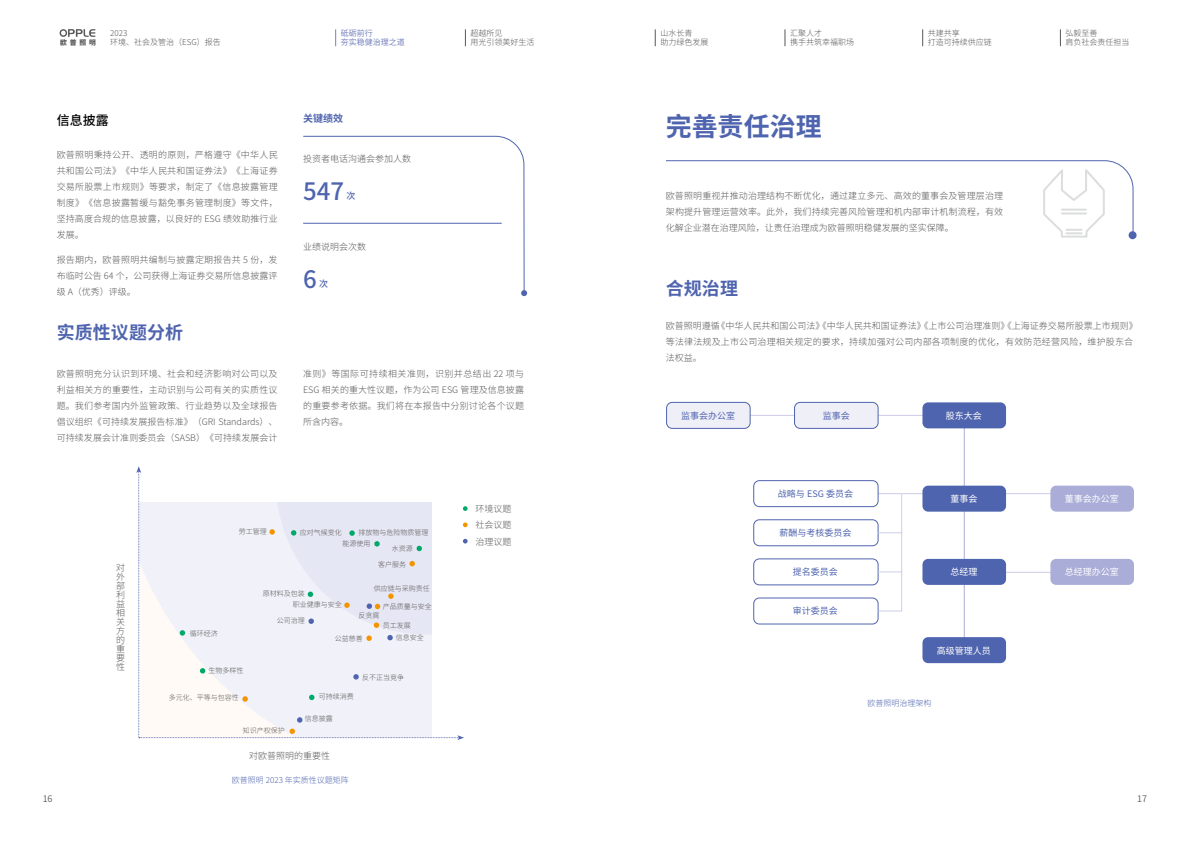
<style>
.page{position:relative;width:1190px;height:841px;background:#fff}
.page>*{position:absolute;margin:0;border:0;box-sizing:border-box;transform-origin:0 0}
.t1{font:700 26px "Source Han Sans CN";color:#4f64ae}
.t2{font:500 24px "Source Han Sans CN";color:#4f64ae}
.t3{font:700 18px "Source Han Sans CN";letter-spacing:.005em;color:#4f64ae}
.t4{font:500 13px "Source Han Sans CN";color:#000}
.t5{font:700 10px "Source Han Sans CN";color:#4f64ae}
.t6{font:300 9px/16px "Source Han Sans CN";letter-spacing:.01em;color:#595757;text-align:justify}
.t7{font:9px "Source Han Sans CN";color:#4f64ae}
.t8{font:9px "Source Han Sans CN";color:#fff}
.t9{font:9px "Source Han Sans SC";color:#595757}
.t10{font:500 9px "Source Han Sans CN";color:#4f64ae}
.t11{font:300 8px/9.6px "Source Han Sans SC";color:#595757}
.t12{font:300 8px "Source Han Sans CN";color:#4f64ae}
.t13{font:8px/9.6px "Source Han Sans SC";color:#7580bd}
.t14{font:300 7px/12.5px "Source Han Sans CN";color:#595757}
.t15{font:800 6.8px "Source Han Sans SC";color:#595757}
</style>
<div class="page">
<svg style="left:785px;top:29px;width:1px;height:17px"></svg>
<svg style="left:922px;top:29px;width:1px;height:17px"></svg>
<svg style="left:1060px;top:29px;width:1px;height:17px"></svg>
<svg style="left:655px;top:29px;width:1px;height:17px"></svg>
<svg style="left:60px;top:29px;width:35px;height:8px"></svg>
<hr style="left:988px;top:572px;width:94px;height:1px;background:#cdcee8">
<hr style="left:737px;top:415px;width:261px;height:1px;background:#cdcee8">
<svg style="left:303px;top:29px;width:222px;height:261px"></svg>
<svg style="left:521px;top:290px;width:6px;height:6px"></svg>
<svg style="left:136px;top:466px;width:332px;height:274px"></svg>
<svg style="left:1129px;top:231px;width:8px;height:8px"></svg>
<svg style="left:666px;top:160px;width:468px;height:79px"></svg>
<hr style="left:303px;top:223px;width:199px;height:1px;background:#4f64ae">
<hr style="left:964px;top:415px;width:1px;height:240px;background:#aaadd7">
<hr style="left:878px;top:493px;width:204px;height:1px;background:#cdcee8">
<div style="left:922px;top:486px;width:84px;height:26px;background:#4f64ae;border-radius:6px"></div>
<div style="left:922px;top:559px;width:84px;height:26px;background:#4f64ae;border-radius:6px"></div>
<div style="left:1050px;top:559px;width:84px;height:26px;background:#aaadd7;border-radius:6px"></div>
<div style="left:1050px;top:486px;width:84px;height:26px;background:#aaadd7;border-radius:6px"></div>
<div style="left:922px;top:637px;width:84px;height:26px;background:#4f64ae;border-radius:6px"></div>
<div style="left:922px;top:402px;width:84px;height:26px;background:#4f64ae;border-radius:6px"></div>
<div style="left:795px;top:402px;width:83px;height:26px;background:#efeff8;border-radius:6px"></div>
<div style="left:794px;top:402px;width:84px;height:27px;border:1px solid #4f64ae;border-radius:6px"></div>
<div style="left:667px;top:402px;width:83px;height:26px;background:#efeff8;border-radius:6px"></div>
<div style="left:666px;top:402px;width:84px;height:27px;border:1px solid #4f64ae;border-radius:6px"></div>
<div style="left:753px;top:480px;width:125px;height:27px;border:1px solid #4f64ae;border-radius:6px"></div>
<div style="left:753px;top:559px;width:125px;height:26px;border:1px solid #4f64ae;border-radius:6px"></div>
<div style="left:753px;top:520px;width:125px;height:26px;border:1px solid #4f64ae;border-radius:6px"></div>
<div style="left:753px;top:598px;width:125px;height:26px;border:1px solid #4f64ae;border-radius:6px"></div>
<svg style="left:878px;top:493px;width:24px;height:119px"></svg>
<p class="t15" style="left:60px;top:39px;width:37px">欧普照明</p>
<p class="t11" style="left:110px;top:28px;width:112px">2023<br>环境、社会及管治（ESG）报告</p>
<p class="t13" style="left:341px;top:28px;width:65px">砥砺前行<br>夯实稳健治理之道</p>
<p class="t11" style="left:471px;top:28px;width:65px">超越所见<br>用光引领美好生活</p>
<p class="t11" style="left:790px;top:28px;width:65px">汇聚人才<br>携手共筑幸福职场</p>
<p class="t11" style="left:928px;top:28px;width:65px">共建共享<br>打造可持续供应链</p>
<p class="t11" style="left:1066px;top:28px;width:65px">弘毅至善<br>肩负社会责任担当</p>
<p class="t11" style="left:660px;top:28px;width:49px">山水长青<br>助力绿色发展</p>
<h3 class="t4" style="left:57px;top:113px;width:53px">信息披露</h3>
<p class="t6" style="left:57px;top:147px;width:223px">欧普照明秉持公开、透明的原则，严格遵守《中华人民共和国公司法》《中华人民共和国证券法》《上海证券交易所股票上市规则》等要求，制定了《信息披露管理制度》《信息披露暂缓与豁免事务管理制度》等文件，坚持高度合规的信息披露，以良好的 ESG 绩效助推行业发展。</p>
<p class="t6" style="left:57px;top:251px;width:222px">报告期内，欧普照明共编制与披露定期报告共 5 份，发布临时公告 64 个，公司获得上海证券交易所信息披露评级 A（优秀）评级。</p>
<h3 class="t3" style="left:57px;top:322px;width:128px">实质性议题分析</h3>
<p class="t5" style="left:303px;top:113px;width:41px">关键绩效</p>
<p class="t6" style="left:303px;top:151px;width:109px">投资者电话沟通会参加人数</p>
<h2 class="t2" style="left:303px;top:177px;width:43px">547</h2>
<p class="t10" style="left:347px;top:191px;width:10px">次</p>
<p class="t6" style="left:303px;top:239px;width:64px">业绩说明会次数</p>
<h2 class="t2" style="left:303px;top:265px;width:15px">6</h2>
<p class="t10" style="left:319px;top:279px;width:10px">次</p>
<p class="t6" style="left:57px;top:366px;width:222px">欧普照明充分认识到环境、社会和经济影响对公司以及利益相关方的重要性，主动识别与公司有关的实质性议题。我们参考国内外监管政策、行业趋势以及全球报告倡议组织《可持续发展报告标准》（GRI Standards）、可持续发展会计准则委员会（SASB）《可持续发展会计</p>
<p class="t6" style="left:303px;top:366px;width:223px">准则》等国际可持续相关准则，识别并总结出 22 项与ESG 相关的重大性议题，作为公司 ESG 管理及信息披露的重要参考依据。我们将在本报告中分别讨论各个议题所含内容。</p>
<p class="t6" style="left:116px;top:563px;width:10px;line-height:9px">对外部利益相关方的重要性</p>
<p class="t14" style="left:239px;top:525px;width:30px">劳工管理</p>
<p class="t14" style="left:359px;top:526px;width:71px">排放物与危险物质管理</p>
<p class="t14" style="left:392px;top:542px;width:22px">水资源</p>
<p class="t14" style="left:378px;top:558px;width:29px">客户服务</p>
<p class="t14" style="left:374px;top:582px;width:57px">供应链与采购责任</p>
<p class="t14" style="left:359px;top:609px;width:22px">反贪腐</p>
<p class="t14" style="left:300px;top:527px;width:43px">应对气候变化</p>
<p class="t14" style="left:343px;top:537px;width:29px">能源使用</p>
<p class="t14" style="left:263px;top:587px;width:43px">原材料及包装</p>
<p class="t14" style="left:277px;top:614px;width:29px">公司治理</p>
<p class="t14" style="left:293px;top:598px;width:50px">职业健康与安全</p>
<p class="t14" style="left:335px;top:632px;width:29px">公益慈善</p>
<p class="t14" style="left:383px;top:600px;width:50px">产品质量与安全</p>
<p class="t14" style="left:396px;top:619px;width:29px;text-indent:-13px">员工发展<br>信息安全</p>
<p class="t14" style="left:190px;top:628px;width:29px">循环经济</p>
<p class="t14" style="left:208px;top:664px;width:36px">生物多样性</p>
<p class="t14" style="left:362px;top:671px;width:43px">反不正当竞争</p>
<p class="t14" style="left:169px;top:691px;width:71px">多元化、平等与包容性</p>
<p class="t14" style="left:243px;top:725px;width:43px">知识产权保护</p>
<p class="t14" style="left:319px;top:690px;width:36px">可持续消费</p>
<p class="t14" style="left:305px;top:712px;width:29px">信息披露</p>
<p class="t6" style="left:249px;top:748px;width:83px">对欧普照明的重要性</p>
<p class="t12" style="left:232px;top:776px;width:119px">欧普照明 2023 年实质性议题矩阵</p>
<p class="t6" style="left:476px;top:501px;width:37px;line-height:16.3px">环境议题社会议题治理议题</p>
<h1 class="t1" style="left:666px;top:112px;width:158px">完善责任治理</h1>
<p class="t6" style="left:666px;top:188px;width:339px">欧普照明重视并推动治理结构不断优化，通过建立多元、高效的董事会及管理层治理架构提升管理运营效率。此外，我们持续完善风险管理和机内部审计机制流程，有效化解企业潜在治理风险，让责任治理成为欧普照明稳健发展的坚实保障。</p>
<h3 class="t3" style="left:666px;top:278px;width:74px">合规治理</h3>
<p class="t6" style="left:666px;top:318px;width:473px;text-align:left">欧普照明遵循《中华人民共和国公司法》《中华人民共和国证券法》《上市公司治理准则》《上海证券交易所股票上市规则》等法律法规及上市公司治理相关规定的要求，持续加强对公司内部各项制度的优化，有效防范经营风险，维护股东合法权益。</p>
<p class="t7" style="left:681px;top:410px;width:55px">监事会办公室</p>
<p class="t7" style="left:823px;top:410px;width:28px">监事会</p>
<p class="t8" style="left:946px;top:410px;width:37px">股东大会</p>
<p class="t7" style="left:778px;top:489px;width:77px">战略与 ESG 委员会</p>
<p class="t7" style="left:779px;top:528px;width:73px">薪酬与考核委员会</p>
<p class="t8" style="left:950px;top:494px;width:28px">董事会</p>
<p class="t8" style="left:1065px;top:494px;width:55px">董事会办公室</p>
<p class="t7" style="left:793px;top:567px;width:46px">提名委员会</p>
<p class="t7" style="left:793px;top:606px;width:46px">审计委员会</p>
<p class="t8" style="left:950px;top:567px;width:28px">总经理</p>
<p class="t8" style="left:1065px;top:567px;width:55px">总经理办公室</p>
<p class="t8" style="left:937px;top:645px;width:55px">高级管理人员</p>
<p class="t12" style="left:868px;top:699px;width:65px">欧普照明治理架构</p>
<p class="t9" style="left:43px;top:794px;width:11px">16</p>
<p class="t9" style="left:1137px;top:794px;width:11px">17</p>
</div>
